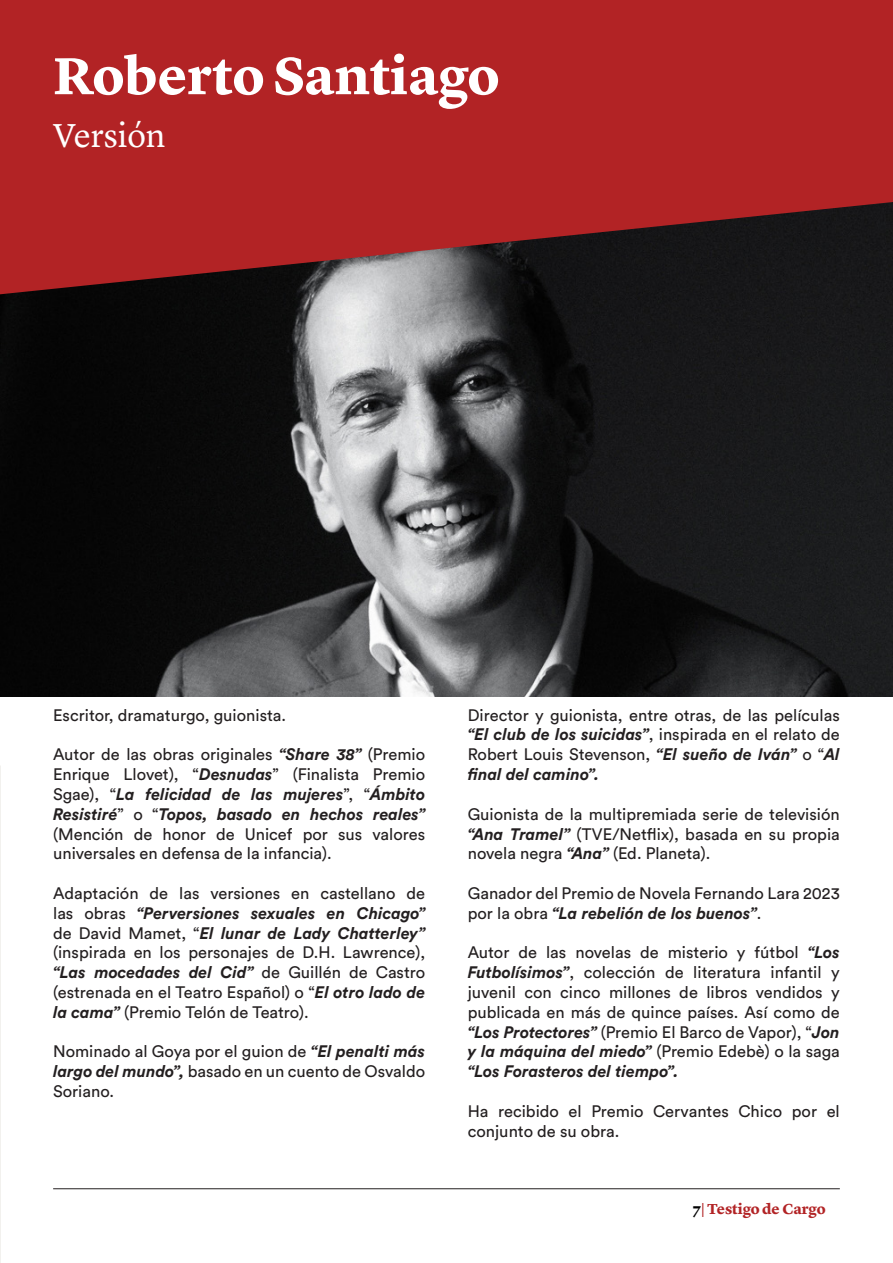
<style>
.page{position:relative;width:893px;height:1263px;background:#fff}
.page>*{position:absolute;margin:0;border:0;box-sizing:border-box;transform-origin:0 0}
.t1{font:700 54px "Lyon Text";color:#fff}
.t2{font:34.5px "Lyon Text";letter-spacing:-.005em;color:#fff}
.t3{font:16.5px/19.8px "Circular Std";color:#231f20;text-align:justify}
.t4{font:700 15px "Lyon Text";letter-spacing:-.005em;color:#b22325}
.s1{font-weight:700;font-style:italic}
.s2{color:#000001}
</style>
<div class="page">
<hr style="left:53px;top:1188px;width:787px;height:1px;background:#231f20">
<img style="left:0;top:294px;width:893px;height:403px">
<svg style="left:0;top:0;width:893px;height:294px;background:#9c2325"></svg>
<p class="t1" style="left:53px;top:34px;width:448px">Roberto Santiago</p>
<p class="t2" style="left:53px;top:109px;width:114px">Versión</p>
<p class="t3" style="left:53px;top:705px;width:235px">Escritor, dramaturgo, guionista.</p>
<p class="t3" style="left:53px;top:744px;width:374px">Autor de las obras originales <span class="s1">“Share 38”</span> (Premio Enrique Llovet), “<span class="s1">Desnudas</span>” (Finalista Premio Sgae), “<span class="s1">La felicidad de las mujeres</span>”, “<span class="s1">Ámbito Resistiré</span>” o “<span class="s1">Topos, basado en hechos reales” </span>(Mención de honor de Unicef por sus valores universales en defensa de la infancia).</p>
<p class="t3" style="left:53px;top:883px;width:374px">Adaptación de las versiones en castellano de las obras <span class="s1">“Perversiones sexuales en Chicago” </span>de David Mamet, “<span class="s1">El lunar de Lady Chatterley” </span>(inspirada en los personajes de D.H. Lawrence), <span class="s1">“Las mocedades del Cid”</span> de Guillén de Castro (estrenada en el Teatro Español) o “<span class="s1">El otro lado de la cama”</span> (Premio Telón de Teatro).</p>
<p class="t3" style="left:53px;top:1041px;width:374px">Nominado al Goya por el guion de <span class="s1">“El penalti más largo del mundo”,</span> basado en un cuento de Osvaldo Soriano.</p>
<p class="t3" style="left:468px;top:705px;width:374px">Director y guionista, entre otras, de las películas <span class="s1">“El club de los suicidas”</span>, inspirada en el relato de Robert Louis Stevenson, <span class="s1">“El sueño de Iván”</span> o “<span class="s1">Al final del camino”.</span></p>
<p class="t3" style="left:468px;top:804px;width:374px">Guionista de la multipremiada serie de televisión <span class="s1">“Ana Tramel”</span> (TVE/Netflix), basada en su propia novela negra <span class="s1">“Ana”</span> (Ed. Planeta).</p>
<p class="t3" style="left:468px;top:883px;width:374px">Ganador del Premio de Novela Fernando Lara 2023 por la obra <span class="s1">“La rebelión de los buenos”</span>.</p>
<p class="t3" style="left:468px;top:942px;width:374px">Autor de las novelas de misterio y fútbol <span class="s1">“Los Futbolísimos”</span>, colección de literatura infantil y juvenil con cinco millones de libros vendidos y publicada en más de quince países. Así como de <span class="s1">“Los Protectores”</span> (Premio El Barco de Vapor), “<span class="s1">Jon y la máquina del miedo”</span> (Premio Edebè) o la saga <span class="s1">“Los Forasteros del tiempo”.</span></p>
<p class="t3" style="left:468px;top:1101px;width:374px">Ha recibido el Premio Cervantes Chico por el conjunto de su obra.</p>
<p class="t4" style="left:693px;top:1197px;width:134px"><span class="s2">7</span>| Testigo de Cargo</p>
</div>
